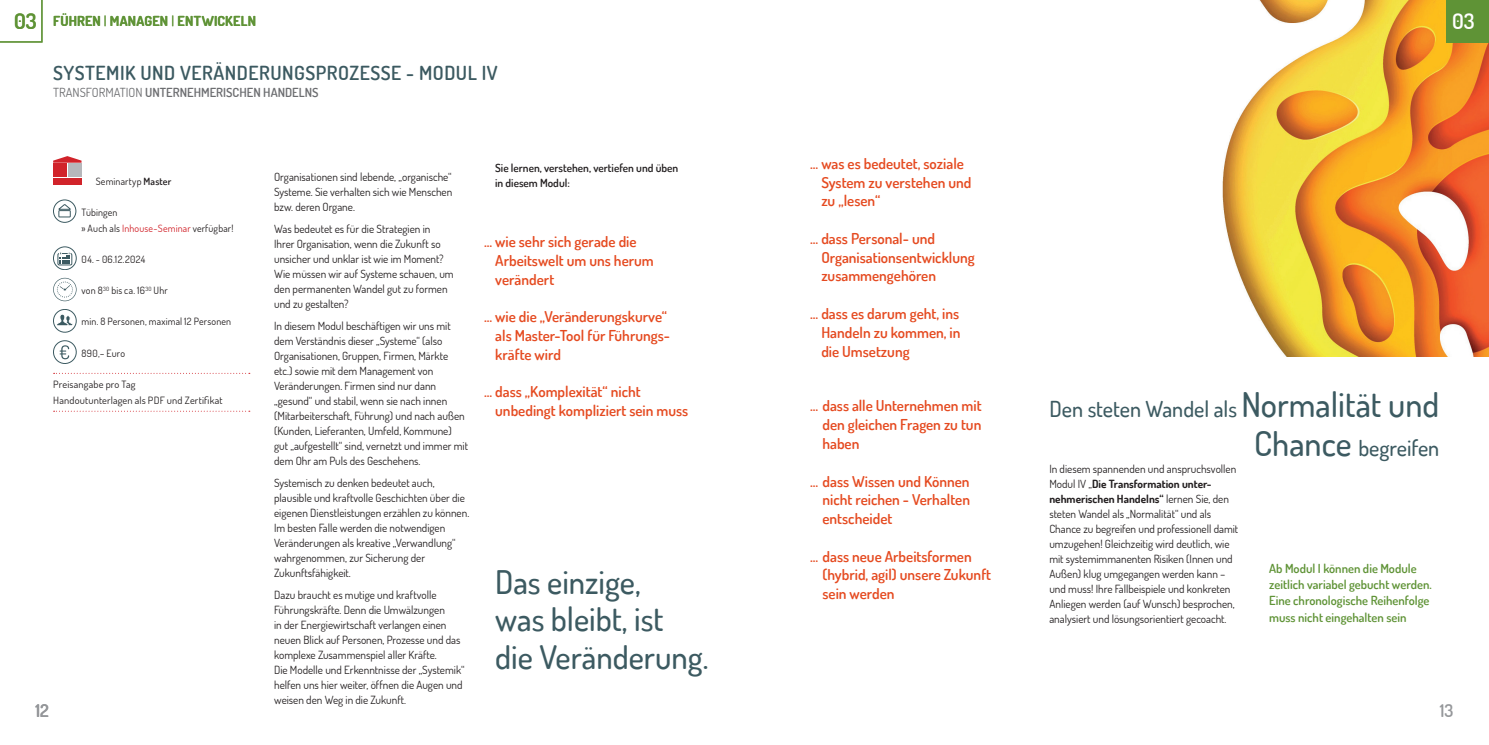
<style>
.page{position:relative;width:1489px;height:745px;background:#fff}
.page>*{position:absolute;margin:0;border:0;box-sizing:border-box;transform-origin:0 0}
.t1{font:500 32.5px/37.5px "Dosis";color:#3c5a61}
.t2{font:500 22px/38.8px "Dosis";color:#3c5a61;text-align:right}
.t3{font:600 21.25px "Dosis";color:#fff}
.t4{font:600 19.38px "Dosis";letter-spacing:.025em;color:#3c5a61}
.t5{font:600 17.5px "Dosis";color:#95979a}
.t6{font:600 15px/18.8px "Dosis";color:#e54a20}
.t7{font:700 13.75px "Dosis";letter-spacing:.02em;color:#5f9336}
.t8{font:600 12.5px/16.2px "Dosis";color:#5f9336}
.t9{font:600 12.5px "Dosis";color:#6c6d70}
.t10{font:11.25px/15px "Dosis";color:#231f20}
.t11{font:600 11.25px/15px "Dosis";color:#231f20}
.t12{font:10px/15.6px "Dosis";letter-spacing:.015em;color:#231f20}
.t13{font:10px/15.6px "Dosis";letter-spacing:.015em;color:#231f20;scale:1.04 1}
.t14{font:10px "Dosis";letter-spacing:.035em;color:#231f20}
.s1{font-weight:600;font-size:21.25px}
.s2{font-weight:400}
.s3{font-weight:600}
.s4{color:#d1232a}
.s5{font-size:34px}
.s6{font-weight:700}
</style>
<div class="page">
<img style="left:1222px;top:0;width:266px;height:356px">
<div style="left:1446px;top:0;width:42px;height:43px;background:#5f9336"></div>
<svg style="left:0;top:0;width:43px;height:43px"></svg>
<div style="left:53px;top:178px;width:28px;height:6px;background:#d1232a"></div>
<div style="left:53px;top:163px;width:14px;height:7px;background:#d1232a"></div>
<div style="left:53px;top:170px;width:14px;height:7px;background:#d1232a"></div>
<div style="left:68px;top:163px;width:13px;height:7px;background:#b6b7bb"></div>
<div style="left:68px;top:170px;width:13px;height:7px;background:#b6b7bb"></div>
<svg style="left:53px;top:156px;width:28px;height:7px"></svg>
<svg style="left:54px;top:372px;width:196px;height:1px"></svg>
<svg style="left:54px;top:410px;width:196px;height:1px"></svg>
<svg style="left:53px;top:200px;width:23px;height:22px"></svg>
<div style="left:53px;top:199px;width:23px;height:23px;border:1px solid #3c5a61;border-radius:50%"></div>
<div style="left:59px;top:210px;width:11px;height:7px;background:#fff"></div>
<div style="left:59px;top:210px;width:12px;height:7px;border:1px solid #3c5a61"></div>
<svg style="left:58px;top:203px;width:13px;height:7px"></svg>
<svg style="left:53px;top:247px;width:23px;height:22px"></svg>
<div style="left:53px;top:246px;width:24px;height:24px;border:1px solid #3c5a61;border-radius:50%"></div>
<div style="left:58px;top:253px;width:14px;height:12px;border:1px solid #3c5a61"></div>
<svg style="left:59px;top:252px;width:11px;height:11px"></svg>
<svg style="left:53px;top:278px;width:24px;height:23px"></svg>
<svg style="left:53px;top:309px;width:24px;height:23px"></svg>
<svg style="left:53px;top:340px;width:24px;height:23px"></svg>
<p class="t7" style="left:14px;top:12px;width:243px"><span class="s1">03</span> FÜHREN <span class="s2">|</span> MANAGEN <span class="s2">|</span> ENTWICKELN</p>
<h3 class="t4" style="left:53px;top:60px;width:446px">SYSTEMIK UND VERÄNDERUNGSPROZESSE - MODUL IV</h3>
<p class="t9" style="left:53px;top:85px;width:267px"><span class="s2">TRANSFORMATION</span> UNTERNEHMERISCHEN HANDELNS</p>
<p class="t12" style="left:96px;top:173px;width:77px">Seminartyp <span class="s3">Master</span></p>
<p class="t12" style="left:81px;top:204px;width:154px">Tübingen<br>» Auch als <span class="s4">Inhouse-Seminar</span> verfügbar!</p>
<p class="t14" style="left:81px;top:252px;width:65px">04. - 06.12.2024</p>
<p class="t12" style="left:81px;top:282px;width:88px">von 8<sup>30</sup> bis ca. 16<sup>30</sup> Uhr</p>
<p class="t12" style="left:81px;top:313px;width:151px">min. 8 Personen, maximal 12 Personen</p>
<p class="t12" style="left:81px;top:345px;width:45px">890,– Euro</p>
<p class="t13" style="left:53px;top:376px;width:164px">Preisangabe pro Tag<br>Handoutunterlagen als PDF und Zertifikat</p>
<h3 class="t5" style="left:35px;top:698px;width:15px">12</h3>
<p class="t10" style="left:274px;top:168px;width:180px;text-align:justify">Organisationen sind lebende, „organische“ Systeme. Sie verhalten sich wie Menschen bzw. deren Organe.</p>
<p class="t10" style="left:274px;top:221px;width:181px">Was bedeutet es für die Strategien in<br>Ihrer Organisation, wenn die Zukunft so unsicher und unklar ist wie im Moment?<br>Wie müssen wir auf Systeme schauen, um den permanenten Wandel gut zu formen und zu gestalten?</p>
<p class="t10" style="left:274px;top:318px;width:195px">In diesem Modul beschäftigen wir uns mit dem Verständnis dieser „Systeme“ (also Organisationen, Gruppen, Firmen, Märkte etc.) sowie mit dem Management von Veränderungen. Firmen sind nur dann „gesund“ und stabil, wenn sie nach innen (Mitarbeiterschaft, Führung) und nach außen (Kunden, Lieferanten, Umfeld, Kommune) gut „aufgestellt“ sind, vernetzt und immer mit dem Ohr am Puls des Geschehens.</p>
<p class="t10" style="left:274px;top:475px;width:197px">Systemisch zu denken bedeutet auch, plausible und kraftvolle Geschichten über die eigenen Dienstleistungen erzählen zu können.<br>Im besten Falle werden die notwendigen Veränderungen als kreative „Verwandlung“ wahrgenommen, zur Sicherung der Zukunftsfähigkeit.</p>
<p class="t10" style="left:274px;top:587px;width:192px">Dazu braucht es mutige und kraftvolle Führungskräfte. Denn die Umwälzungen<br>in der Energiewirtschaft verlangen einen neuen Blick auf Personen, Prozesse und das komplexe Zusammenspiel aller Kräfte.<br>Die Modelle und Erkenntnisse der „Systemik“ helfen uns hier weiter, öffnen die Augen und weisen den Weg in die Zukunft.</p>
<p class="t11" style="left:495px;top:160px;width:185px">Sie lernen, verstehen, vertiefen und üben in diesem Modul:</p>
<h3 class="t6" style="left:495px;top:231px;width:160px;text-indent:-11px">... wie sehr sich gerade die<br>Arbeitswelt um uns herum verändert</h3>
<h3 class="t6" style="left:495px;top:306px;width:176px;text-indent:-11px">... wie die „Veränderungskurve“ als Master-Tool für Führungs&shy;kräfte wird</h3>
<h3 class="t6" style="left:495px;top:381px;width:194px;text-indent:-11px">... dass „Komplexität“ nicht unbedingt kompliziert sein muss</h3>
<h1 class="t1" style="left:495px;top:561px;width:215px">Das einzige,<br>was bleibt, ist die Veränderung.</h1>
<h3 class="t6" style="left:821px;top:153px;width:152px;text-indent:-11px">... was es bedeutet, soziale<br>System zu verstehen und zu „lesen“</h3>
<h3 class="t6" style="left:821px;top:228px;width:155px;text-indent:-11px">... dass Personal- und<br>Organisationsentwicklung zusammengehören</h3>
<h3 class="t6" style="left:821px;top:303px;width:141px;text-align:justify;text-indent:-11px">... dass es darum geht, ins Handeln zu kommen, in die Umsetzung</h3>
<h3 class="t6" style="left:822px;top:396px;width:161px;text-align:justify;text-indent:-12px">... dass alle Unternehmen mit den gleichen Fragen zu tun haben</h3>
<h3 class="t6" style="left:822px;top:471px;width:149px;text-align:justify;text-indent:-12px">... dass Wissen und Können nicht reichen - Verhalten entscheidet</h3>
<h3 class="t6" style="left:822px;top:546px;width:170px;text-indent:-12px">... dass neue Arbeitsformen (hybrid, agil) unsere Zukunft sein werden</h3>
<h3 class="t3" style="left:1451px;top:7px;width:24px">03</h3>
<h2 class="t2" style="left:1049px;top:388px;width:391px">Den steten Wandel als <span class="s5">Normalität und<br>Chance</span> begreifen</h2>
<p class="t10" style="left:1049px;top:461px;width:190px">In diesem spannenden und anspruchsvollen Modul IV „<span class="s6">Die Transformation unter&shy;nehmerischen Handelns“</span> lernen Sie, den steten Wandel als „Normalität“ und als Chance zu begreifen und professionell damit umzugehen! Gleichzeitig wird deutlich, wie mit systemimmanenten Risiken (Innen und Außen) klug umgegangen werden kann – und muss! Ihre Fallbeispiele und konkreten Anliegen werden (auf Wunsch) besprochen, analysiert und lösungsorientiert gecoacht.</p>
<p class="t8" style="left:1269px;top:559px;width:164px">Ab Modul I können die Module zeitlich variabel gebucht werden.<br>Eine chronologische Reihenfolge muss nicht eingehalten sein</p>
<h3 class="t5" style="left:1439px;top:698px;width:15px">13</h3>
</div>
